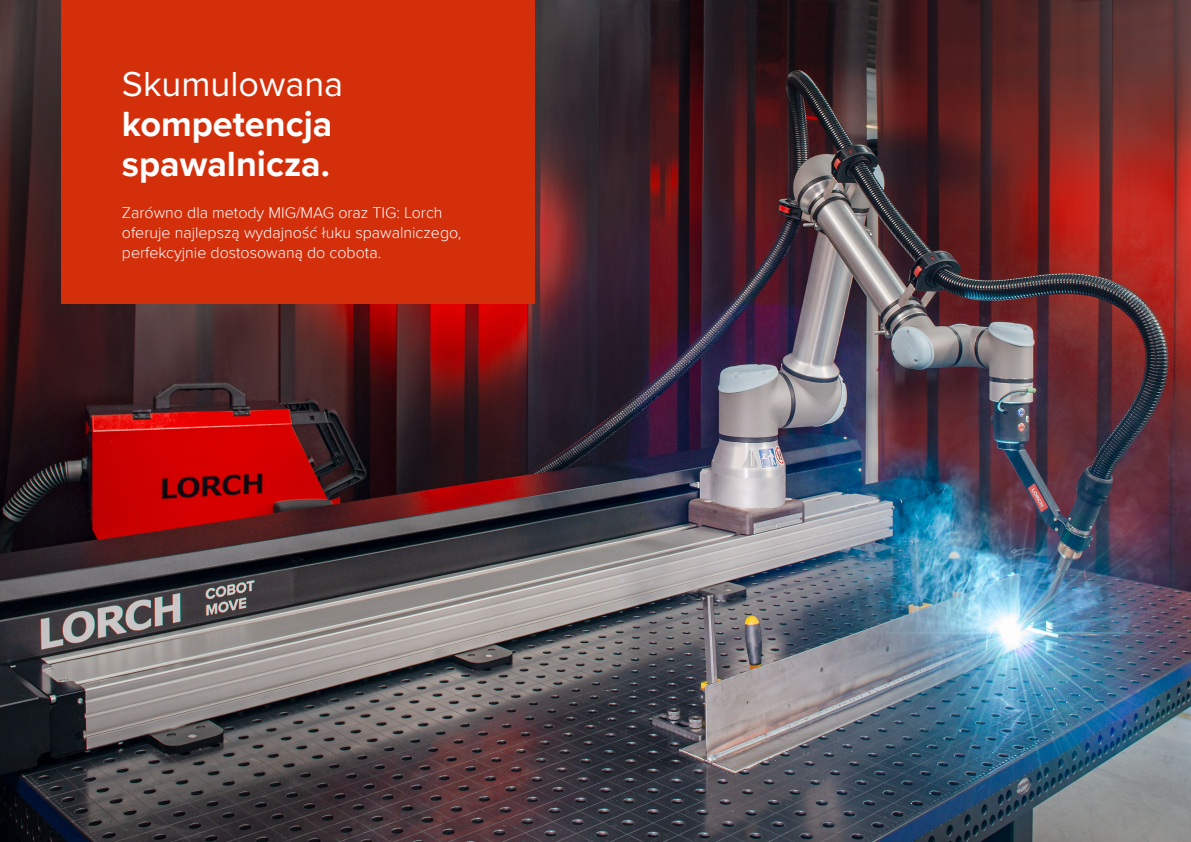
<style>
.page{position:relative;width:1191px;height:842px;background:#fff}
.page>*{position:absolute;margin:0;border:0;box-sizing:border-box;transform-origin:0 0}
.t1{font:700 36px/40px "Proxima Nova";color:#fff}
.t2{font:36px "Proxima Nova";color:#fff}
.t3{font:300 16px/20px "Proxima Nova";color:#fff}
</style>
<div class="page">
<img style="left:0;top:0;width:1191px;height:842px">
<div style="left:61px;top:0;width:473px;height:303px;background:#d42f0b"></div>
<h1 class="t2" style="left:122px;top:57px;width:223px">Skumulowana</h1>
<h1 class="t1" style="left:122px;top:103px;width:212px">kompetencja spawalnicza.</h1>
<p class="t3" style="left:122px;top:202px;width:341px">Zarówno dla metody MIG/MAG oraz TIG: Lorch oferuje najlepszą wydajność łuku spawalniczego, perfekcyjnie dostosowaną do cobota.</p>
</div>
